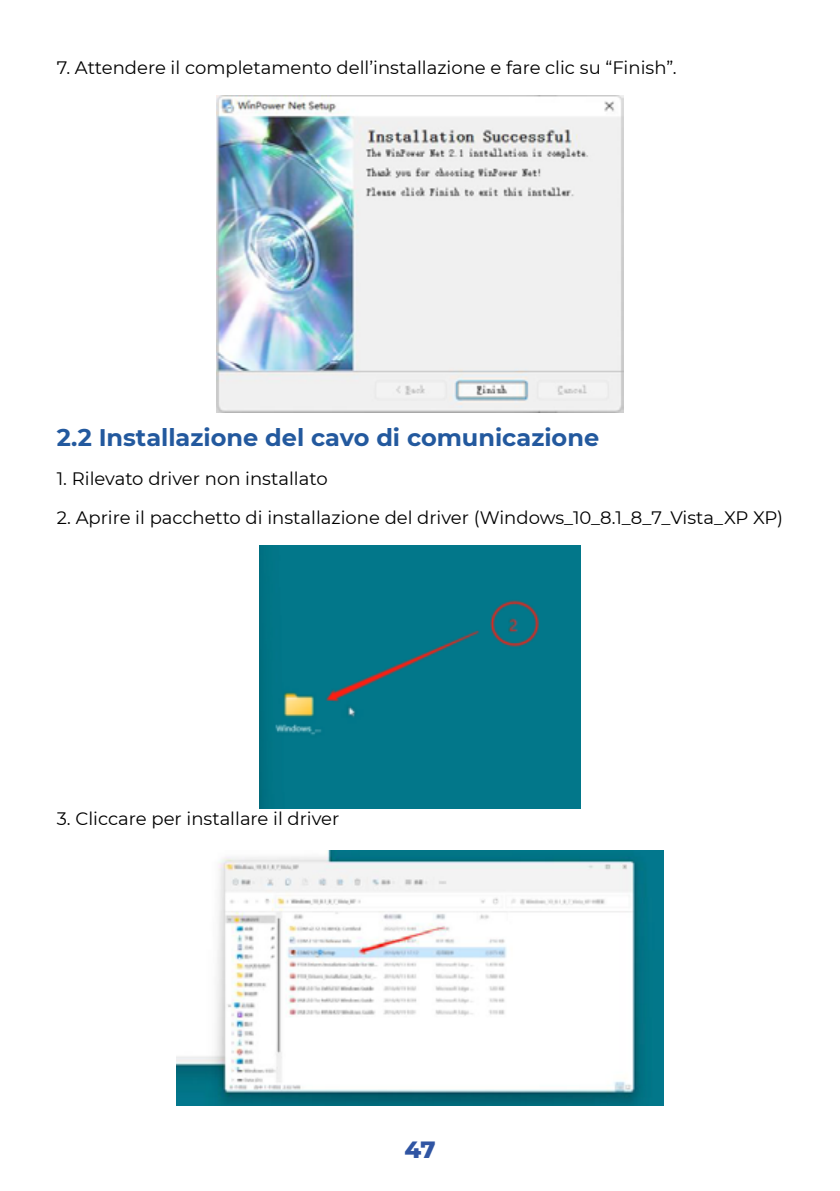
<style>
.page{position:relative;width:840px;height:1191px;background:#fff}
.page>*{position:absolute;margin:0;border:0;box-sizing:border-box;transform-origin:0 0}
.t1{font:700 24px "Montserrat";color:#23599e}
.t2{font:800 24px "Montserrat";color:#3055a3}
.t3{font:18px "Montserrat";color:#000}
</style>
<div class="page">
<img style="left:216px;top:96px;width:407px;height:316px">
<div style="left:259px;top:545px;width:321px;height:263px;background:#02778a"></div>
<img style="left:176px;top:850px;width:487px;height:256px">
<p class="t3" style="left:57px;top:55px;width:621px">7. Attendere il completamento dell’installazione e fare clic su “Finish”.</p>
<h1 class="t1" style="left:57px;top:420px;width:543px">2.2 Installazione del cavo di comunicazione</h1>
<p class="t3" style="left:57px;top:466px;width:272px">1. Rilevato driver non installato</p>
<p class="t3" style="left:57px;top:505px;width:727px">2. Aprire il pacchetto di installazione del driver (Windows_10_8.1_8_7_Vista_XP XP)</p>
<p class="t3" style="left:57px;top:806px;width:284px">3. Cliccare per installare il driver</p>
<h1 class="t2" style="left:404px;top:1131px;width:33px">47</h1>
</div>
